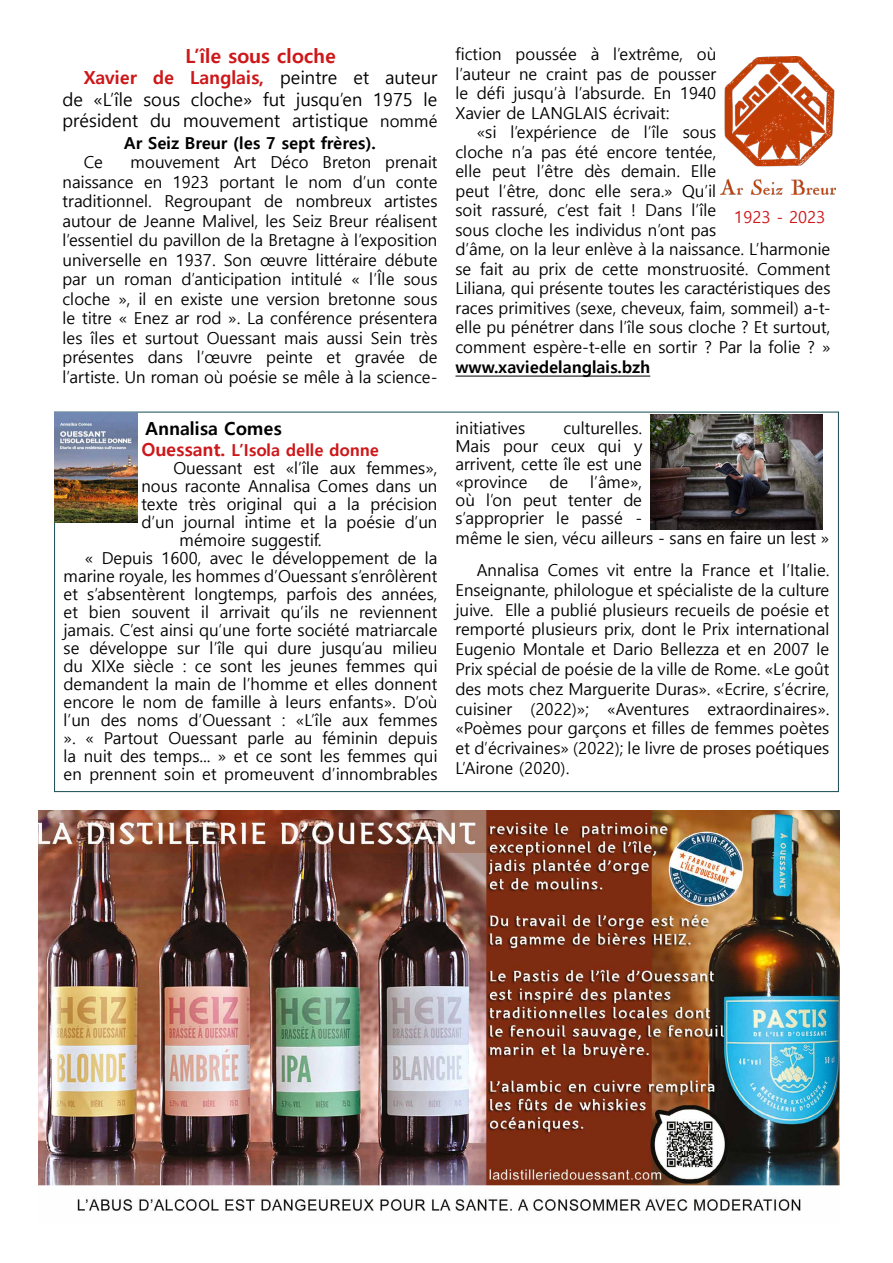
<style>
.page{position:relative;width:893px;height:1263px;background:#fff}
.page>*{position:absolute;margin:0;border:0;box-sizing:border-box;transform-origin:0 0}
.t1{font:700 19.5px "Malgun Gothic";color:#cd1719}
.t2{font:18px/21.6px "Malgun Gothic";color:#000;text-align:justify}
.t3{font:700 18px "Malgun Gothic";color:#000}
.t4{font:16.5px/19.5px "Malgun Gothic";color:#000;text-align:justify}
.t5{font:700 16.5px "Malgun Gothic";color:#000}
.t6{font:700 16.5px "Malgun Gothic";color:#cd1719}
.t7{font:16.5px "Malgun Gothic";color:#cd1719}
.s1{font-weight:700;color:#cd1719}
.s2{font-size:16.5px}
.s3{font-size:18px}
</style>
<div class="page">
<img style="left:38px;top:810px;width:802px;height:401px">
<hr style="left:455px;top:376px;width:195px;height:1px;background:#000">
<img style="left:54px;top:413px;width:83px;height:109px">
<img style="left:721px;top:57px;width:114px;height:138px">
<img style="left:651px;top:414px;width:172px;height:115px">
<p class="t1" style="left:185px;top:44px;width:152px">L’île sous cloche</p>
<p class="t2" style="left:63px;top:67px;width:376px;text-indent:21px"><span class="s1">Xavier de Langlais,</span> peintre et auteur de «L’île sous cloche» fut jusqu’en 1975 le président du mouvement artistique <span class="s2">nommé</span></p>
<p class="t5" style="left:124px;top:133px;width:253px">Ar Seiz Breur (les 7 sept frères).</p>
<p class="t4" style="left:84px;top:153px;width:21px">Ce</p>
<p class="t4" style="left:63px;top:153px;width:376px;text-indent:68px">mouvement Art Déco Breton prenait naissance en 1923 portant le nom d’un conte traditionnel. Regroupant de nombreux artistes autour de Jeanne Malivel, les Seiz Breur réalisent l’essentiel du pavillon de la Bretagne à l’exposition universelle en 1937. Son œuvre littéraire débute par un roman d’anticipation intitulé « l’Île sous cloche », il en existe une version bretonne sous le titre « Enez ar rod ». La conférence présentera les îles et surtout Ouessant mais aussi Sein très présentes dans l’œuvre peinte et gravée de l’artiste. Un roman où poésie se mêle à la science-</p>
<p class="t3" style="left:146px;top:418px;width:138px">Annalisa Comes</p>
<p class="t6" style="left:141px;top:441px;width:239px"><span class="s3">Ouessant.</span> L’Isola delle donne</p>
<p class="t4" style="left:173px;top:459px;width:266px">Ouessant est «l’île aux femmes»,</p>
<p class="t4" style="left:141px;top:477px;width:298px">nous raconte Annalisa Comes dans un</p>
<p class="t4" style="left:141px;top:495px;width:298px">texte très original qui a la précision</p>
<p class="t4" style="left:141px;top:513px;width:298px">d’un journal intime et la poésie d’un</p>
<p class="t4" style="left:180px;top:531px;width:144px">mémoire suggestif.</p>
<p class="t4" style="left:85px;top:549px;width:354px">« Depuis 1600, avec le développement de la</p>
<p class="t4" style="left:64px;top:567px;width:375px">marine royale, les hommes d’Ouessant s’enrôlèrent</p>
<p class="t4" style="left:64px;top:585px;width:375px">et s’absentèrent longtemps, parfois des années,</p>
<p class="t4" style="left:64px;top:603px;width:375px">et bien souvent il arrivait qu’ils ne reviennent</p>
<p class="t4" style="left:64px;top:621px;width:375px">jamais. C’est ainsi qu’une forte société matriarcale</p>
<p class="t4" style="left:64px;top:639px;width:375px">se développe sur l’île qui dure jusqu’au milieu</p>
<p class="t4" style="left:64px;top:657px;width:375px">du XIXe siècle : ce sont les jeunes femmes qui</p>
<p class="t4" style="left:64px;top:675px;width:375px">demandent la main de l’homme et elles donnent</p>
<p class="t4" style="left:64px;top:693px;width:375px">encore le nom de famille à leurs enfants». D’où</p>
<p class="t4" style="left:64px;top:711px;width:375px">l’un des noms d’Ouessant : «L’île aux femmes</p>
<p class="t4" style="left:64px;top:729px;width:375px">». « Partout Ouessant parle au féminin depuis</p>
<p class="t4" style="left:64px;top:747px;width:375px">la nuit des temps... » et ce sont les femmes qui</p>
<p class="t4" style="left:64px;top:765px;width:375px">en prennent soin et promeuvent d’innombrables</p>
<p class="t4" style="left:455px;top:45px;width:262px">fiction poussée à l’extrême, où l’auteur ne craint pas de pousser le défi jusqu’à l’absurde. En 1940<br>Xavier de LANGLAIS écrivait:</p>
<p class="t4" style="left:455px;top:123px;width:376px;text-align:left;text-indent:21px">«si l’expérience de l’île sous<br>cloche n’a pas été encore tentée,<br>elle peut l’être dès demain. Elle<br>peut l’être, donc elle sera.» Qu’il<br>soit rassuré, c’est fait ! Dans l’île<br>sous cloche les individus n’ont pas<br>d’âme, on la leur enlève à la naissance. L’harmonie se fait au prix de cette monstruosité. Comment Liliana, qui présente toutes les caractéristiques des races primitives (sexe, cheveux, faim, sommeil) a-t&shy;elle pu pénétrer dans l’île sous cloche ? Et surtout, comment espère-t-elle en sortir ? Par la folie ? »</p>
<p class="t5" style="left:455px;top:357px;width:196px">www.xaviedelanglais.bzh</p>
<p class="t7" style="left:734px;top:207px;width:93px">1923 - 2023</p>
<p class="t4" style="left:455px;top:419px;width:188px;line-height:18px;text-indent:108px">culturelles.<br>Mais pour ceux qui y arrivent, cette île est une «province</p>
<p class="t4" style="left:455px;top:418px;width:71px">initiatives</p>
<p class="t4" style="left:455px;top:473px;width:188px;line-height:18px;text-indent:135px">l’âme», où l’on peut tenter de s’approprier le passé -</p>
<p class="t4" style="left:455px;top:522px;width:375px;line-height:32.4px;text-align:right">même le sien, vécu ailleurs - sans en faire un lest »<br>Annalisa Comes vit entre la France et l’Italie.</p>
<p class="t4" style="left:455px;top:580px;width:375px">Enseignante, philologue et spécialiste de la culture juive. Elle a publié plusieurs recueils de poésie et remporté plusieurs prix, dont le Prix international Eugenio Montale et Dario Bellezza et en 2007 le Prix spécial de poésie de la ville de Rome. «Le goût des mots chez Marguerite Duras». «Ecrire, s’écrire, cuisiner (2022)»; «Aventures extraordinaires». «Poèmes pour garçons et filles de femmes poètes et d’écrivaines» (2022); le livre de proses poétiques L’Airone (2020).</p>
<p class="t4" style="left:549px;top:472px;width:20px">de</p>
</div>
